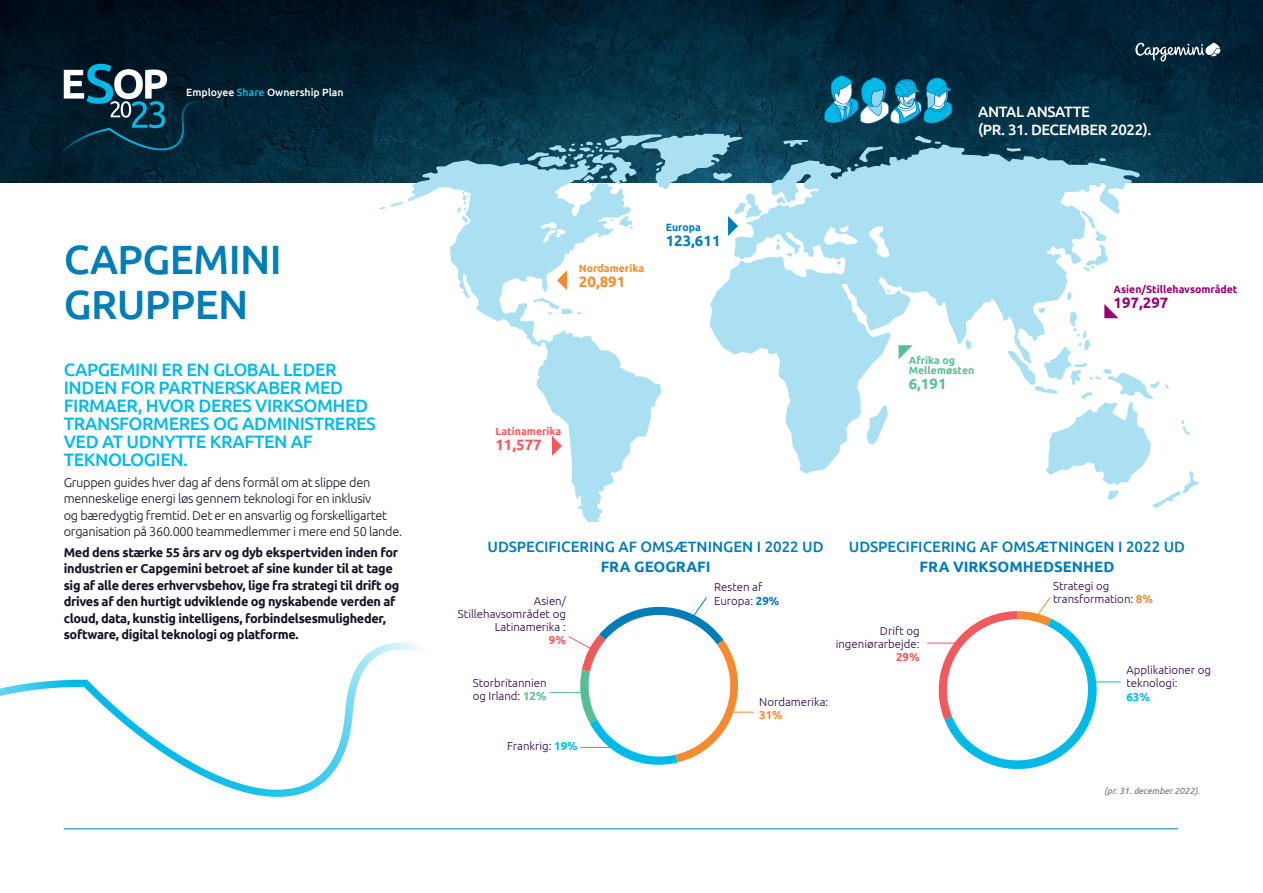
<style>
.page{position:relative;width:1263px;height:893px;background:#fff}
.page>*{position:absolute;margin:0;border:0;box-sizing:border-box;transform-origin:0 0}
.t1{font:500 40.95px/45px "Ubuntu";letter-spacing:-.015em;color:#007cb6}
.t2{font:500 18px/18px "Ubuntu";letter-spacing:-.025em;color:#00b9e7}
.t3{font:500 15px/19.6px "Ubuntu";color:#007cb6;text-align:center}
.t4{font:500 15px/18px "Ubuntu";letter-spacing:-.025em;color:#fff}
.t5{font:700 15px "Ubuntu";color:#007cb6}
.t6{font:700 15px "Ubuntu";color:#930470}
.t7{font:700 15px "Ubuntu";color:#f58b30}
.t8{font:700 15px "Ubuntu";color:#f05a5e}
.t9{font:700 15px "Ubuntu";color:#58bf94}
.t10{font:700 12.75px/16.5px "Ubuntu";letter-spacing:-.025em;color:#121423}
.t11{font:300 12.75px/16.5px "Ubuntu";letter-spacing:-.025em;color:#121423}
.t12{font:300 11.4px/13px "Ubuntu";color:#2a004a}
.t13{font:500 10.5px "Ubuntu";color:#fff}
.t14{font:700 10.5px "Ubuntu";letter-spacing:-.005em;color:#930470}
.t15{font:700 10.5px/10.5px "Ubuntu";color:#58bf94}
.t16{font:700 10.5px "Ubuntu";color:#f05a5e}
.t17{font:700 10.5px "Ubuntu";color:#f58b30}
.t18{font:700 10.5px "Ubuntu";color:#007cb6}
.t19{font:italic 9px "Ubuntu";color:#6c6d70}
.s1{color:#00b9e7}
.s2{font-weight:700}
.s3{font-weight:700;color:#007cb6}
.s4{font-weight:700;color:#f05a5e}
.s5{font-weight:700;color:#58bf94}
.s6{font-weight:700;color:#f58b30}
.s7{font-weight:700;color:#00b9e7}
</style>
<div class="page">
<img style="left:0;top:0;width:1263px;height:182px">
<svg style="left:408px;top:159px;width:253px;height:362px"></svg>
<svg style="left:391px;top:202px;width:12px;height:5px"></svg>
<svg style="left:783px;top:140px;width:25px;height:5px"></svg>
<svg style="left:533px;top:298px;width:48px;height:17px"></svg>
<svg style="left:709px;top:145px;width:431px;height:329px;fill:#abe0f2"></svg>
<svg style="left:1099px;top:158px;width:7px;height:3px"></svg>
<svg style="left:1081px;top:211px;width:27px;height:61px"></svg>
<svg style="left:965px;top:340px;width:6px;height:9px"></svg>
<svg style="left:866px;top:405px;width:22px;height:40px"></svg>
<svg style="left:776px;top:239px;width:4px;height:11px"></svg>
<svg style="left:786px;top:253px;width:6px;height:4px"></svg>
<svg style="left:1007px;top:148px;width:14px;height:4px"></svg>
<svg style="left:915px;top:136px;width:26px;height:8px"></svg>
<svg style="left:854px;top:146px;width:29px;height:21px"></svg>
<svg style="left:457px;top:192px;width:12px;height:31px"></svg>
<svg style="left:379px;top:207px;width:6px;height:3px"></svg>
<svg style="left:776px;top:197px;width:10px;height:7px"></svg>
<svg style="left:836px;top:261px;width:5px;height:4px"></svg>
<svg style="left:48px;top:64px;width:147px;height:103px;background:#173d4d"></svg>
<svg style="left:568px;top:597px;width:186px;height:168px"></svg>
<hr style="left:549px;top:692px;width:32px;height:1px;background:#58bf94">
<hr style="left:580px;top:747px;width:31px;height:1px;background:#00b9e7">
<svg style="left:927px;top:597px;width:194px;height:173px"></svg>
<svg style="left:527px;top:134px;width:234px;height:102px"></svg>
<svg style="left:557px;top:270px;width:10px;height:20px"></svg>
<svg style="left:898px;top:345px;width:15px;height:14px"></svg>
<svg style="left:1008px;top:292px;width:191px;height:216px"></svg>
<svg style="left:552px;top:436px;width:10px;height:20px"></svg>
<svg style="left:824px;top:75px;width:128px;height:53px;background:#2e83a0"></svg>
<svg style="left:1135px;top:43px;width:85px;height:18px"></svg>
<hr style="left:64px;top:828px;width:1114px;height:1px;background:#007cb6">
<svg style="left:0;top:643px;width:396px;height:147px"></svg>
<p class="t13" style="left:186px;top:86px;width:159px">Employee <span class="s1">Share</span> Ownership Plan</p>
<p class="t1" style="left:64px;top:236px;width:219px">CAPGEMINI<br>GRUPPEN</p>
<p class="t2" style="left:64px;top:360px;width:314px">CAPGEMINI ER EN GLOBAL LEDER<br>INDEN FOR PARTNERSKABER MED<br>FIRMAER, HVOR DERES VIRKSOMHED<br>TRANSFORMERES OG ADMINISTRERES<br>VED AT UDNYTTE KRAFTEN AF<br>TEKNOLOGIEN.</p>
<p class="t11" style="left:64px;top:474px;width:340px">Gruppen guides hver dag af dens formål om at slippe den menneskelige energi løs gennem teknologi for en inklusiv<br>og bæredygtig fremtid. Det er en ansvarlig og forskelligartet organisation på 360.000 teammedlemmer i mere end 50 lande.</p>
<p class="t10" style="left:64px;top:544px;width:337px">Med dens stærke 55 års arv og dyb ekspertviden inden for industrien er Capgemini betroet af sine kunder til at tage sig af alle deres erhvervsbehov, lige fra strategi til drift og drives af den hurtigt udviklende og nyskabende verden af cloud, data, kunstig intelligens, forbindelsesmuligheder, software, digital teknologi og platforme.</p>
<p class="t17" style="left:579px;top:261px;width:67px">Nordamerika</p>
<p class="t7" style="left:579px;top:272px;width:48px">20,891</p>
<p class="t18" style="left:666px;top:221px;width:37px">Europa</p>
<p class="t5" style="left:666px;top:232px;width:56px">123,611</p>
<p class="t16" style="left:495px;top:425px;width:67px">Latinamerika</p>
<p class="t8" style="left:495px;top:436px;width:48px">11,577</p>
<p class="t4" style="left:978px;top:102px;width:175px">ANTAL ANSATTE<br>(PR. 31. DECEMBER 2022).</p>
<p class="t15" style="left:909px;top:354px;width:67px">Afrika og<br>Mellemøsten</p>
<p class="t9" style="left:909px;top:375px;width:39px">6,191</p>
<p class="t14" style="left:1113px;top:283px;width:126px">Asien/Stillehavsområdet</p>
<p class="t6" style="left:1113px;top:294px;width:56px">197,297</p>
<p class="t3" style="left:487px;top:537px;width:338px">UDSPECIFICERING AF OMSÆTNINGEN I 2022 UD<br><span class="s2">FRA GEOGRAFI</span></p>
<p class="t3" style="left:849px;top:537px;width:338px">UDSPECIFICERING AF OMSÆTNINGEN I 2022 UD<br><span class="s2">FRA VIRKSOMHEDSENHED</span></p>
<p class="t12" style="left:714px;top:580px;width:50px">Resten af</p>
<p class="t12" style="left:534px;top:594px;width:34px">Asien/</p>
<p class="t12" style="left:714px;top:594px;width:67px">Europa: <span class="s3">29%</span></p>
<p class="t12" style="left:458px;top:607px;width:109px;text-align:right">Stillehavsområdet og<br>Latinamerika :<br><span class="s4">9%</span></p>
<p class="t12" style="left:473px;top:676px;width:75px">Storbritannien og Irland: <span class="s5">12%</span></p>
<p class="t12" style="left:759px;top:695px;width:71px">Nordamerika:<br><span class="s6">31%</span></p>
<p class="t12" style="left:836px;top:624px;width:85px;text-align:right">Drift og ingeniørarbejde:<br><span class="s4">29%</span></p>
<p class="t12" style="left:507px;top:739px;width:72px">Frankrig: <span class="s7">19%</span></p>
<p class="t12" style="left:1053px;top:579px;width:101px">Strategi og transformation: <span class="s6">8%</span></p>
<p class="t12" style="left:1126px;top:663px;width:86px">Applikationer og teknologi:<br><span class="s7">63%</span></p>
<p class="t19" style="left:1104px;top:785px;width:97px">(pr. 31. december 2022).</p>
</div>
